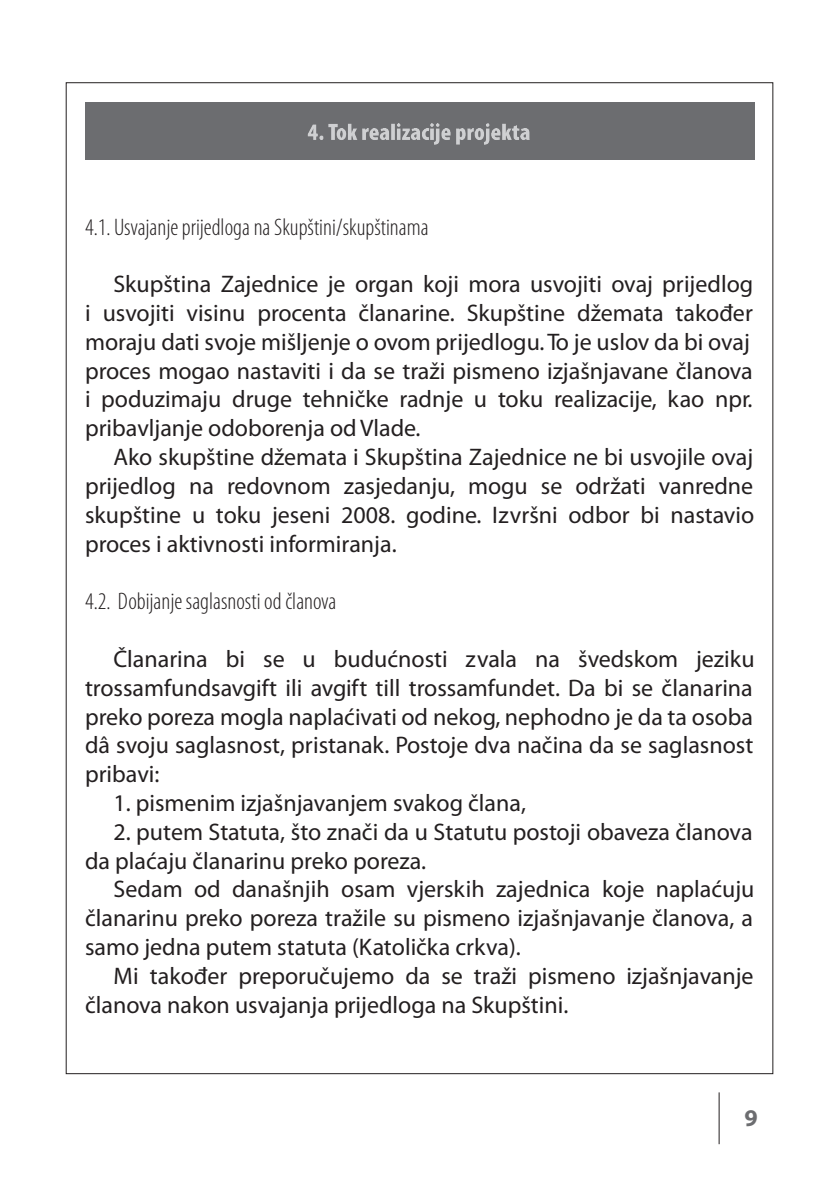
<style>
.page{position:relative;width:838px;height:1191px;background:#fff}
.page>*{position:absolute;margin:0;border:0;box-sizing:border-box;transform-origin:0 0}
.t1{font:24px/28.8px "Myriad Pro";color:#231f20}
.t2{font:300 condensed 24px "Myriad Pro";color:#231f20}
.t3{font:700 24px "Myriad Pro";color:#6c6d70}
</style>
<div class="page">
<hr style="left:719px;top:1091px;width:1px;height:52px;background:#231f20">
<div style="left:85px;top:102px;width:669px;height:57px;background:#6c6d70"></div>
<img style="left:308px;top:123px;width:156px;height:22px">
<p class="t2" style="left:85px;top:216px;width:345px">4.1. Usvajanje prijedloga na Skupštini/skupštinama</p>
<p class="t1" style="left:85px;top:272px;width:670px;text-indent:28px">Skupština Zajednice je organ koji mora usvojiti ovaj prijedlog i usvojiti visinu procenta èlanarine. Skupštine džemata takoðer moraju dati svoje mišljenje o ovom prijedlogu. To je uslov da bi ovaj proces mogao nastaviti i da se traži pismeno izjašnjavane èlanova i poduzimaju druge tehnièke radnje u toku realizacije, kao npr. pribavljanje odoborenja od Vlade.</p>
<p class="t1" style="left:85px;top:444px;width:671px;text-align:justify;text-indent:28px">Ako skupštine džemata i Skupština Zajednice ne bi usvojile ovaj prijedlog na redovnom zasjedanju, mogu se održati vanredne skupštine u toku jeseni 2008. godine. Izvršni odbor bi nastavio proces i aktivnosti informiranja.</p>
<p class="t2" style="left:85px;top:591px;width:253px">4.2. Dobijanje saglasnosti od èlanova</p>
<p class="t1" style="left:85px;top:646px;width:671px;text-align:justify;text-indent:28px">Èlanarina bi se u buduãnosti zvala na švedskom jeziku trossamfundsavgift ili avgift till trossamfundet. Da bi se èlanarina preko poreza mogla naplaãivati od nekog, nephodno je da ta osoba dâ svoju saglasnost, pristanak. Postoje dva naèina da se saglasnost pribavi:</p>
<p class="t1" style="left:113px;top:790px;width:414px">1. pismenim izjašnjavanjem svakog èlana,</p>
<p class="t1" style="left:85px;top:819px;width:669px;text-indent:28px">2. putem Statuta, što znaèi da u Statutu postoji obaveza èlanova da plaãaju èlanarinu preko poreza.</p>
<p class="t1" style="left:85px;top:876px;width:671px;text-align:justify;text-indent:28px">Sedam od današnjih osam vjerskih zajednica koje naplaãuju èlanarinu preko poreza tražile su pismeno izjašnjavanje èlanova, a samo jedna putem statuta (Katolièka crkva).</p>
<p class="t1" style="left:85px;top:963px;width:670px;text-indent:28px">Mi takoðer preporuèujemo da se traži pismeno izjašnjavanje èlanova nakon usvajanja prijedloga na Skupštini.</p>
<p class="t3" style="left:745px;top:1107px;width:15px">9</p>
</div>
